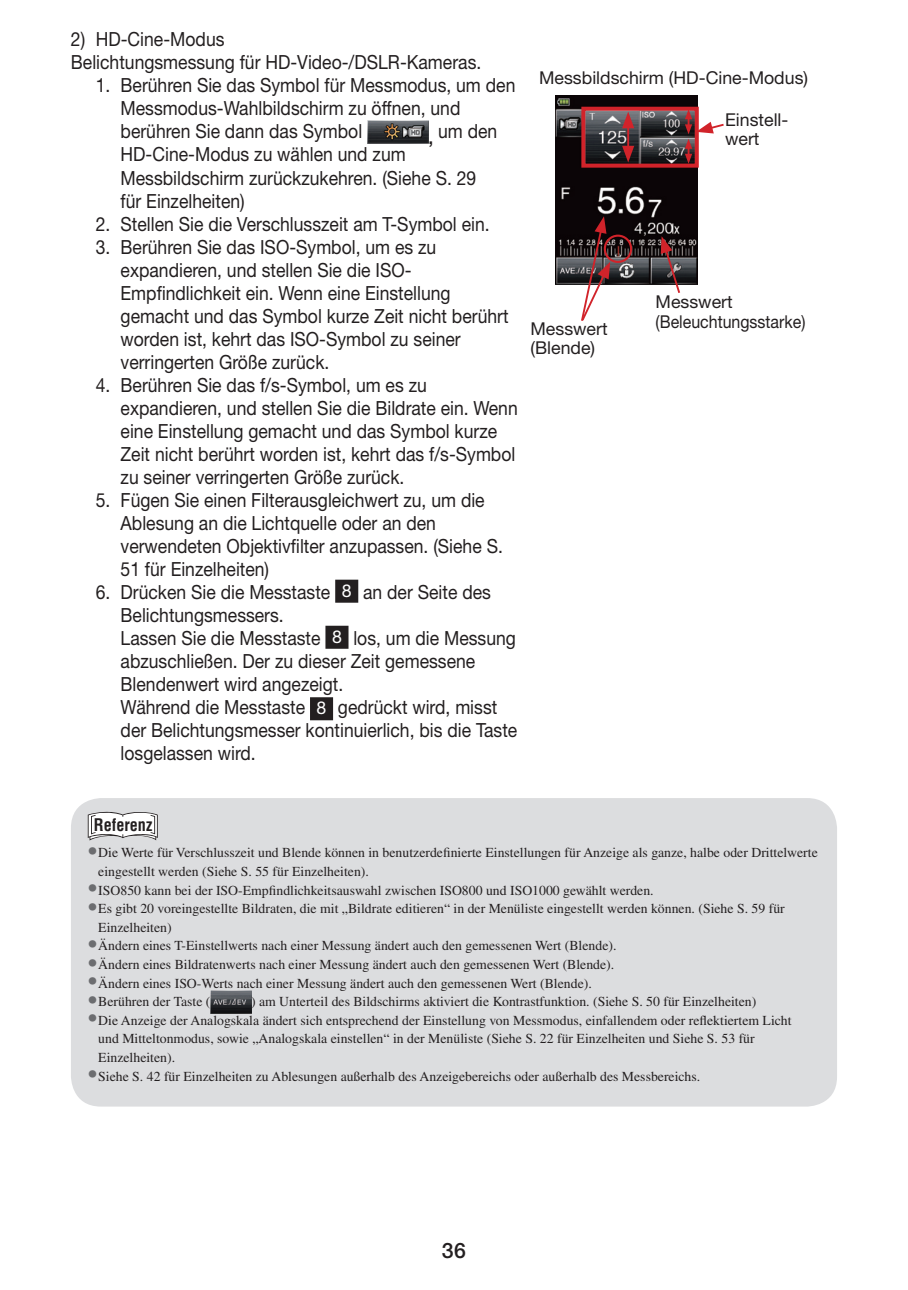
<style>
.page{position:relative;width:908px;height:1290px;background:#fff}
.page>*{position:absolute;margin:0;border:0;box-sizing:border-box;transform-origin:0 0}
.t1{font:500 21.25px "Helvetica Neue LT Std";color:#231f20}
._00_body_indent{font:19.5px/23px "Helvetica Neue LT Std";color:#231f20;scale:.9 1}
._00_body_right_inden{font:19.5px "Helvetica Neue LT Std";color:#231f20;scale:.9 1}
._00_body{font:19.5px "Helvetica Neue LT Std";color:#231f20;scale:.9 1}
._01_Caps_11Q{font:17.75px/19.5px "Helvetica Neue LT Std";color:#231f20}
.t2{font:17.75px "Helvetica Neue LT Std";color:#fff}
.t3{font:700 condensed 17px "Helvetica";color:#231f20;scale:.95 1}
.Note00{font:13.75px/18.5px "Times";color:#231f20}
.s1{font-weight:500}
.s2{font-size:27.5px;color:#6c6d70}
</style>
<div class="page">
<img style="left:367px;top:121px;width:61px;height:23px">
<div style="left:336px;top:581px;width:21px;height:20px;background:#231f20"></div>
<div style="left:335px;top:580px;width:23px;height:23px;border:2px solid #231f20"></div>
<div style="left:326px;top:627px;width:21px;height:20px;background:#231f20"></div>
<div style="left:325px;top:626px;width:23px;height:23px;border:2px solid #231f20"></div>
<div style="left:311px;top:698px;width:21px;height:21px;background:#231f20"></div>
<div style="left:310px;top:697px;width:23px;height:23px;border:2px solid #231f20"></div>
<div style="left:71px;top:798px;width:765px;height:308px;background:#dcdddf;border-radius:30px"></div>
<svg style="left:88px;top:812px;width:70px;height:28px;background:#dfdedf"></svg>
<img style="left:210px;top:990px;width:41px;height:23px">
<img style="left:555px;top:95px;width:142px;height:189px">
<div style="left:581px;top:107px;width:117px;height:61px;border:4px solid #d1232a"></div>
<hr style="left:627px;top:124px;width:2px;height:26px;background:#d1232a">
<svg style="left:621px;top:112px;width:13px;height:16px"></svg>
<svg style="left:621px;top:146px;width:13px;height:16px"></svg>
<div style="left:603px;top:235px;width:29px;height:28px;border:2px solid #d1232a;border-radius:50%"></div>
<svg style="left:579px;top:216px;width:31px;height:105px"></svg>
<svg style="left:660px;top:236px;width:21px;height:57px"></svg>
<svg style="left:684px;top:109px;width:40px;height:55px"></svg>
<p class="_00_body" style="left:71px;top:28px;width:172px">2) HD-Cine-Modus</p>
<p class="_00_body_right_inden" style="left:71px;top:51px;width:457px">Belichtungsmessung für HD-Video-/DSLR-Kameras.</p>
<p class="_00_body_indent" style="left:120px;top:74px;width:440px;text-indent:-25px">1. Berühren Sie das Symbol für Messmodus, um den<br>Messmodus-Wahlbildschirm zu öffnen, und berühren Sie dann das Symbol</p>
<p class="_00_body_indent" style="left:428px;top:120px;width:78px"><span class="s1">,</span> um den</p>
<p class="_00_body_indent" style="left:120px;top:143px;width:396px">HD-Cine-Modus zu wählen und zum<br>Messbildschirm zurückzukehren. (Siehe S. 29 für Einzelheiten)</p>
<p class="_00_body_indent" style="left:96px;top:212px;width:439px">2. Stellen Sie die Verschlusszeit am T-Symbol ein.</p>
<p class="_00_body_indent" style="left:120px;top:235px;width:432px;text-indent:-25px">3. Berühren Sie das ISO-Symbol, um es zu expandieren, und stellen Sie die ISO-Empfindlichkeit ein. Wenn eine Einstellung gemacht und das Symbol kurze Zeit nicht berührt worden ist, kehrt das ISO-Symbol zu seiner verringerten Größe zurück.</p>
<p class="_00_body_indent" style="left:120px;top:373px;width:442px;text-indent:-25px">4. Berühren Sie das f/s-Symbol, um es zu expandieren, und stellen Sie die Bildrate ein. Wenn eine Einstellung gemacht und das Symbol kurze Zeit nicht berührt worden ist, kehrt das f/s-Symbol zu seiner verringerten Größe zurück.</p>
<p class="_00_body_indent" style="left:120px;top:488px;width:426px;text-indent:-25px">5. Fügen Sie einen Filterausgleichwert zu, um die Ablesung an die Lichtquelle oder an den verwendeten Objektivfilter anzupassen. (Siehe S.<br>51 für Einzelheiten)</p>
<p class="_00_body_indent" style="left:96px;top:580px;width:262px">6. Drücken Sie die Messtaste</p>
<p class="t2" style="left:341px;top:580px;width:11px">8</p>
<p class="_00_body_indent" style="left:363px;top:580px;width:143px">an der Seite des</p>
<p class="_00_body_indent" style="left:120px;top:603px;width:183px">Belichtungsmessers.</p>
<p class="_00_body_indent" style="left:120px;top:626px;width:223px">Lassen Sie die Messtaste</p>
<p class="t2" style="left:332px;top:626px;width:11px">8</p>
<p class="_00_body_indent" style="left:353px;top:626px;width:182px">los, um die Messung</p>
<p class="_00_body_indent" style="left:120px;top:649px;width:395px">abzuschließen. Der zu dieser Zeit gemessene</p>
<p class="_00_body_indent" style="left:120px;top:672px;width:249px">Blendenwert wird angezeigt.</p>
<p class="_00_body_indent" style="left:120px;top:696px;width:206px">Während die Messtaste</p>
<p class="t2" style="left:316px;top:697px;width:11px">8</p>
<p class="_00_body_indent" style="left:120px;top:696px;width:442px;text-indent:217px">gedrückt wird, misst der Belichtungsmesser kontinuierlich, bis die Taste losgelassen wird.</p>
<p class="_01_Caps_11Q" style="left:539px;top:68px;width:270px">Messbildschirm (HD-Cine-Modus)</p>
<p class="_01_Caps_11Q" style="left:724px;top:110px;width:65px">Einstell-</p>
<p class="_01_Caps_11Q" style="left:724px;top:129px;width:36px">wert</p>
<p class="_01_Caps_11Q" style="left:530px;top:318px;width:79px">Messwert</p>
<p class="_01_Caps_11Q" style="left:530px;top:338px;width:66px">(Blende)</p>
<p class="_01_Caps_11Q" style="left:655px;top:292px;width:151px">Messwert (Beleuchtungsstarke)</p>
<p class="t3" style="left:94px;top:814px;width:63px">Referenz</p>
<p class="Note00" style="left:98px;top:843px;width:720px;text-indent:-11px"><span class="s2">•</span>Die Werte für Verschlusszeit und Blende können in benutzerdefinierte Einstellungen für Anzeige als ganze, halbe oder Drittelwerte eingestellt werden (Siehe S. 55 für Einzelheiten).</p>
<p class="Note00" style="left:88px;top:880px;width:567px"><span class="s2">•</span>ISO850 kann bei der ISO-Empfindlichkeitsauswahl zwischen ISO800 und ISO1000 gewählt werden.</p>
<p class="Note00" style="left:98px;top:899px;width:687px;text-indent:-11px"><span class="s2">•</span>Es gibt 20 voreingestellte Bildraten, die mit „Bildrate editieren“ in der Menüliste eingestellt werden können. (Siehe S. 59 für<br>Einzelheiten)</p>
<p class="Note00" style="left:88px;top:936px;width:530px"><span class="s2">•</span>Ändern eines T-Einstellwerts nach einer Messung ändert auch den gemessenen Wert (Blende).</p>
<p class="Note00" style="left:88px;top:955px;width:528px"><span class="s2">•</span>Ändern eines Bildratenwerts nach einer Messung ändert auch den gemessenen Wert (Blende).</p>
<p class="Note00" style="left:88px;top:973px;width:505px"><span class="s2">•</span>Ändern eines ISO-Werts nach einer Messung ändert auch den gemessenen Wert (Blende).</p>
<p class="Note00" style="left:88px;top:992px;width:124px"><span class="s2">•</span>Berühren der Taste (</p>
<p class="Note00" style="left:251px;top:992px;width:506px">) am Unterteil des Bildschirms aktiviert die Kontrastfunktion. (Siehe S. 50 für Einzelheiten)</p>
<p class="Note00" style="left:98px;top:1011px;width:694px;text-indent:-11px"><span class="s2">•</span>Die Anzeige der Analogskala ändert sich entsprechend der Einstellung von Messmodus, einfallendem oder reflektiertem Licht und Mitteltonmodus, sowie „Analogskala einstellen“ in der Menüliste (Siehe S. 22 für Einzelheiten und Siehe S. 53 für<br>Einzelheiten).</p>
<p class="Note00" style="left:88px;top:1066px;width:614px"><span class="s2">•</span>Siehe S. 42 für Einzelheiten zu Ablesungen außerhalb des Anzeigebereichs oder außerhalb des Messbereichs.</p>
<p class="t1" style="left:441px;top:1238px;width:26px">36</p>
</div>
